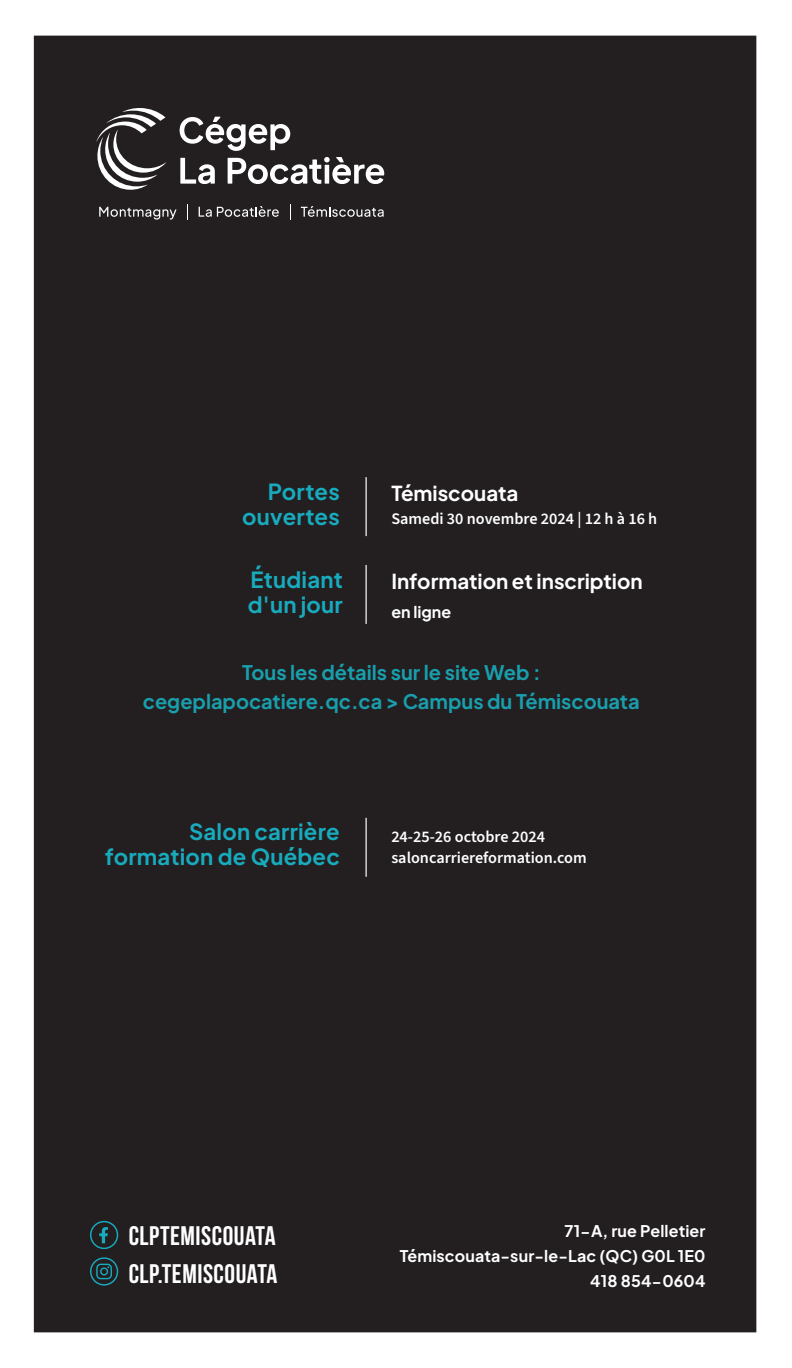
<style>
.page{position:relative;width:792px;height:1368px;background:#fff}
.page>*{position:absolute;margin:0;border:0;box-sizing:border-box;transform-origin:0 0}
.t1{font:700 26.8px/38px "Bebas Neue";letter-spacing:.02em;color:#fff}
.t2{font:700 22.2px/25.2px "Plus Jakarta Sans";letter-spacing:.01em;color:#18aabd;text-align:right}
.t3{font:700 20.6px "Plus Jakarta Sans";color:#fff}
.t4{font:700 20px/29px "Plus Jakarta Sans";color:#199eac;text-align:center}
.t5{font:600 16.2px/20.8px "Source Sans 3";color:#fff}
.t6{font:700 16px/25.2px "Plus Jakarta Sans";letter-spacing:.01em;color:#fff;text-align:right}
</style>
<div class="page">
<div style="left:34px;top:36px;width:722px;height:1296px;background:#231f20"></div>
<hr style="left:366px;top:477px;width:1px;height:59px;background:#fff">
<hr style="left:366px;top:565px;width:1px;height:59px;background:#fff">
<hr style="left:366px;top:818px;width:1px;height:59px;background:#fff">
<svg style="left:90px;top:1257px;width:28px;height:29px"></svg>
<svg style="left:90px;top:1221px;width:28px;height:28px"></svg>
<svg style="left:180px;top:158px;width:35px;height:26px"></svg>
<svg style="left:180px;top:117px;width:110px;height:34px"></svg>
<svg style="left:228px;top:157px;width:156px;height:27px"></svg>
<svg style="left:96px;top:108px;width:70px;height:82px"></svg>
<svg style="left:99px;top:207px;width:78px;height:13px"></svg>
<svg style="left:199px;top:206px;width:80px;height:11px"></svg>
<svg style="left:301px;top:206px;width:83px;height:11px"></svg>
<svg style="left:187px;top:204px;width:1px;height:16px"></svg>
<svg style="left:290px;top:204px;width:1px;height:16px"></svg>
<h2 class="t2" style="left:242px;top:477px;width:99px">Portes ouvertes</h2>
<h2 class="t2" style="left:248px;top:565px;width:97px;text-align:left">Étudiant d'un jour</h2>
<p class="t3" style="left:391px;top:477px;width:129px">Témiscouata</p>
<p class="t5" style="left:391px;top:508px;width:267px">Samedi 30 novembre 2024 | 12 h à 16 h</p>
<p class="t3" style="left:391px;top:564px;width:253px">Information et inscription</p>
<p class="t6" style="left:391px;top:597px;width:61px">en ligne</p>
<p class="t4" style="left:143px;top:656px;width:498px">Tous les détails sur le site Web : cegeplapocatiere.qc.ca &gt; Campus du Témiscouata</p>
<h2 class="t2" style="left:105px;top:817px;width:236px">Salon carrière formation de Québec</h2>
<p class="t5" style="left:391px;top:826px;width:197px">24-25-26 octobre 2024 saloncarriereformation.com</p>
<h1 class="t1" style="left:129px;top:1216px;width:150px">CLPTEMISCOUATA<br>CLP.TEMISCOUATA</h1>
<p class="t6" style="left:400px;top:1217px;width:307px">71-A, rue Pelletier<br>Témiscouata-sur-le-Lac (QC) G0L 1E0<br>418 854-0604</p>
</div>
